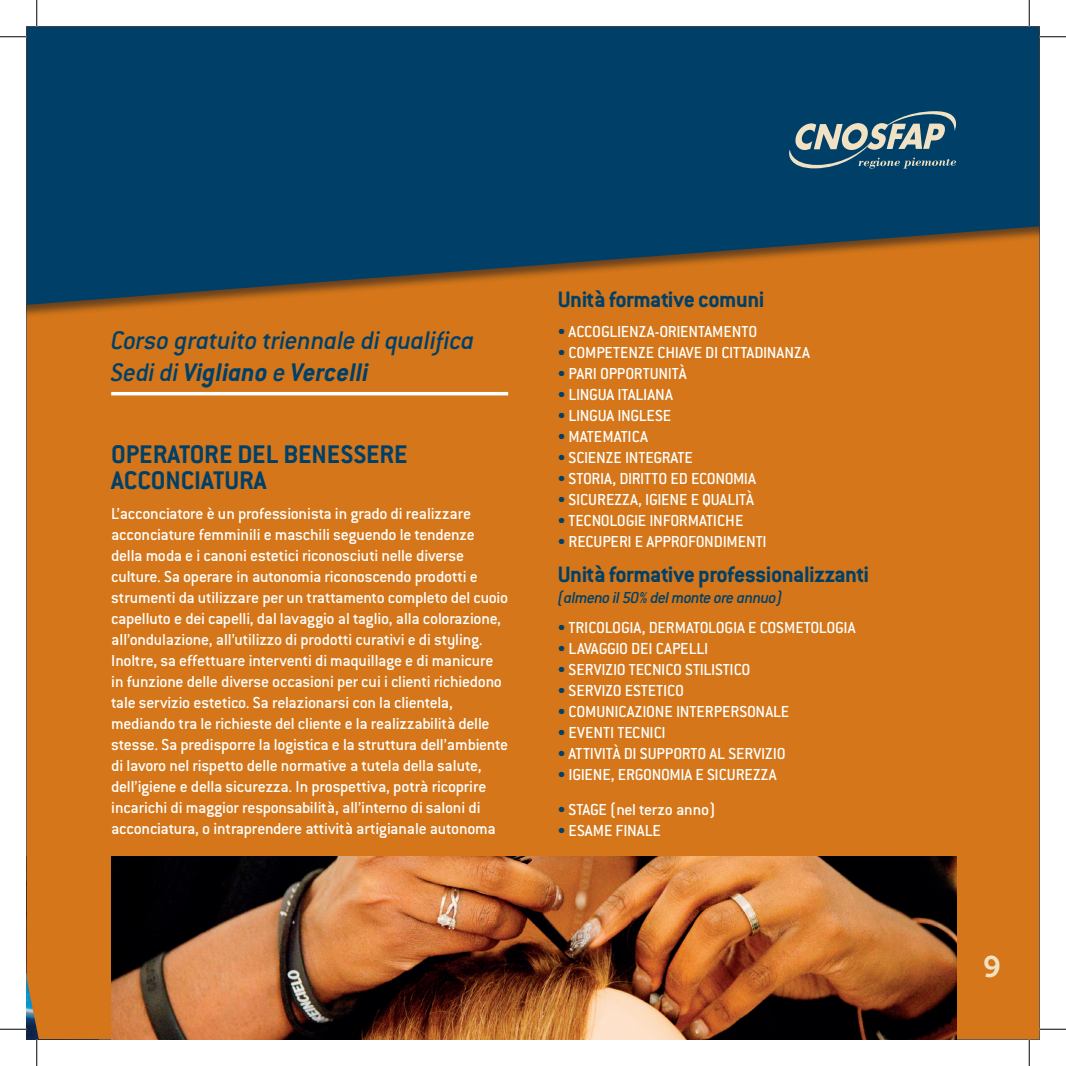
<style>
.page{position:relative;width:1066px;height:1066px;background:#fff}
.page>*{position:absolute;margin:0;border:0;box-sizing:border-box;transform-origin:0 0}
.t1{font:29.75px "Museo 700";color:#f0e2c3}
.t2{font:italic 500 28px/31.5px "Conduit ITC";letter-spacing:-.01em;color:#004068}
.t3{font:700 28px/26.2px "Conduit ITC";color:#004068}
.t4{font:700 24.5px "Conduit ITC";letter-spacing:-.02em;color:#004068}
.t5{font:500 17.5px/21px "Conduit ITC";letter-spacing:-.01em;color:#fff}
.t6{font:italic 500 17.5px "Conduit ITC";letter-spacing:-.035em;color:#004068}
.s1{font-weight:700}
.s2{color:#004068}
</style>
<div class="page">
<div style="left:27px;top:395px;width:1012px;height:644px;background:#d47619"></div>
<div style="left:27px;top:27px;width:1012px;height:368px;background:#d47619"></div>
<svg style="left:27px;top:27px;width:1012px;height:278px;background:#1c465c"></svg>
<svg style="left:787px;top:111px;width:177px;height:58px;background:#426c81"></svg>
<img style="left:111px;top:856px;width:845px;height:183px">
<hr style="left:111px;top:392px;width:397px;height:3px;background:#fff">
<svg style="left:0;top:36px;width:26px;height:1px"></svg>
<svg style="left:1039px;top:36px;width:27px;height:1px"></svg>
<svg style="left:0;top:1029px;width:26px;height:1px"></svg>
<svg style="left:1039px;top:1029px;width:27px;height:1px"></svg>
<svg style="left:36px;top:0;width:1px;height:26px"></svg>
<svg style="left:36px;top:1039px;width:1px;height:27px"></svg>
<svg style="left:1029px;top:0;width:1px;height:26px"></svg>
<svg style="left:1029px;top:1039px;width:1px;height:27px"></svg>
<h2 class="t2" style="left:111px;top:324px;width:365px">Corso gratuito triennale di qualifica<br>Sedi di <span class="s1">Vigliano</span> e <span class="s1">Vercelli</span></h2>
<h2 class="t3" style="left:111px;top:441px;width:298px">OPERATORE DEL BENESSERE<br>ACCONCIATURA</h2>
<p class="t5" style="left:111px;top:503px;width:398px">L’acconciatore è un professionista in grado di realizzare acconciature femminili e maschili seguendo le tendenze della moda e i canoni estetici riconosciuti nelle diverse culture. Sa operare in autonomia riconoscendo prodotti e strumenti da utilizzare per un trattamento completo del cuoio capelluto e dei capelli, dal lavaggio al taglio, alla colorazione, all’ondulazione, all’utilizzo di prodotti curativi e di styling.<br>Inoltre, sa effettuare interventi di maquillage e di manicure in funzione delle diverse occasioni per cui i clienti richiedono tale servizio estetico. Sa relazionarsi con la clientela, mediando tra le richieste del cliente e la realizzabilità delle stesse. Sa predisporre la logistica e la struttura dell’ambiente di lavoro nel rispetto delle normative a tutela della salute, dell’igiene e della sicurezza. In prospettiva, potrà ricoprire incarichi di maggior responsabilità, all’interno di saloni di acconciatura, o intraprendere attività artigianale autonoma</p>
<h3 class="t4" style="left:558px;top:285px;width:208px">Unità formative comuni</h3>
<p class="t5" style="left:558px;top:320px;width:201px"><span class="s2">•</span> ACCOGLIENZA-ORIENTAMENTO</p>
<p class="t5" style="left:558px;top:341px;width:254px"><span class="s2">•</span> COMPETENZE CHIAVE DI CITTADINANZA</p>
<p class="t5" style="left:558px;top:362px;width:130px"><span class="s2">•</span> PARI OPPORTUNITÀ</p>
<p class="t5" style="left:558px;top:383px;width:117px"><span class="s2">•</span> LINGUA ITALIANA</p>
<p class="t5" style="left:558px;top:404px;width:115px"><span class="s2">•</span> LINGUA INGLESE</p>
<p class="t5" style="left:558px;top:425px;width:92px"><span class="s2">•</span> MATEMATICA</p>
<p class="t5" style="left:558px;top:446px;width:137px"><span class="s2">•</span> SCIENZE INTEGRATE</p>
<p class="t5" style="left:558px;top:467px;width:200px"><span class="s2">•</span> STORIA, DIRITTO ED ECONOMIA</p>
<p class="t5" style="left:558px;top:488px;width:198px"><span class="s2">•</span> SICUREZZA, IGIENE E QUALITÀ</p>
<p class="t5" style="left:558px;top:509px;width:187px"><span class="s2">•</span> TECNOLOGIE INFORMATICHE</p>
<p class="t5" style="left:558px;top:530px;width:210px"><span class="s2">•</span> RECUPERI E APPROFONDIMENTI</p>
<h3 class="t4" style="left:558px;top:560px;width:313px">Unità formative professionalizzanti</h3>
<p class="t6" style="left:558px;top:587px;width:226px">(almeno il 50% del monte ore annuo)</p>
<p class="t5" style="left:558px;top:616px;width:299px"><span class="s2">•</span> TRICOLOGIA, DERMATOLOGIA E COSMETOLOGIA</p>
<p class="t5" style="left:558px;top:637px;width:152px"><span class="s2">•</span> LAVAGGIO DEI CAPELLI</p>
<p class="t5" style="left:558px;top:658px;width:194px"><span class="s2">•</span> SERVIZIO TECNICO STILISTICO</p>
<p class="t5" style="left:558px;top:679px;width:128px"><span class="s2">•</span> SERVIZO ESTETICO</p>
<p class="t5" style="left:558px;top:700px;width:233px"><span class="s2">•</span> COMUNICAZIONE INTERPERSONALE</p>
<p class="t5" style="left:558px;top:721px;width:109px"><span class="s2">•</span> EVENTI TECNICI</p>
<p class="t5" style="left:558px;top:742px;width:229px"><span class="s2">•</span> ATTIVITÀ DI SUPPORTO AL SERVIZIO</p>
<p class="t5" style="left:558px;top:763px;width:220px"><span class="s2">•</span> IGIENE, ERGONOMIA E SICUREZZA</p>
<p class="t5" style="left:558px;top:798px;width:159px"><span class="s2">•</span> STAGE (nel terzo anno)</p>
<p class="t5" style="left:558px;top:819px;width:105px"><span class="s2">•</span> ESAME FINALE</p>
<h1 class="t1" style="left:983px;top:950px;width:19px">9</h1>
</div>
